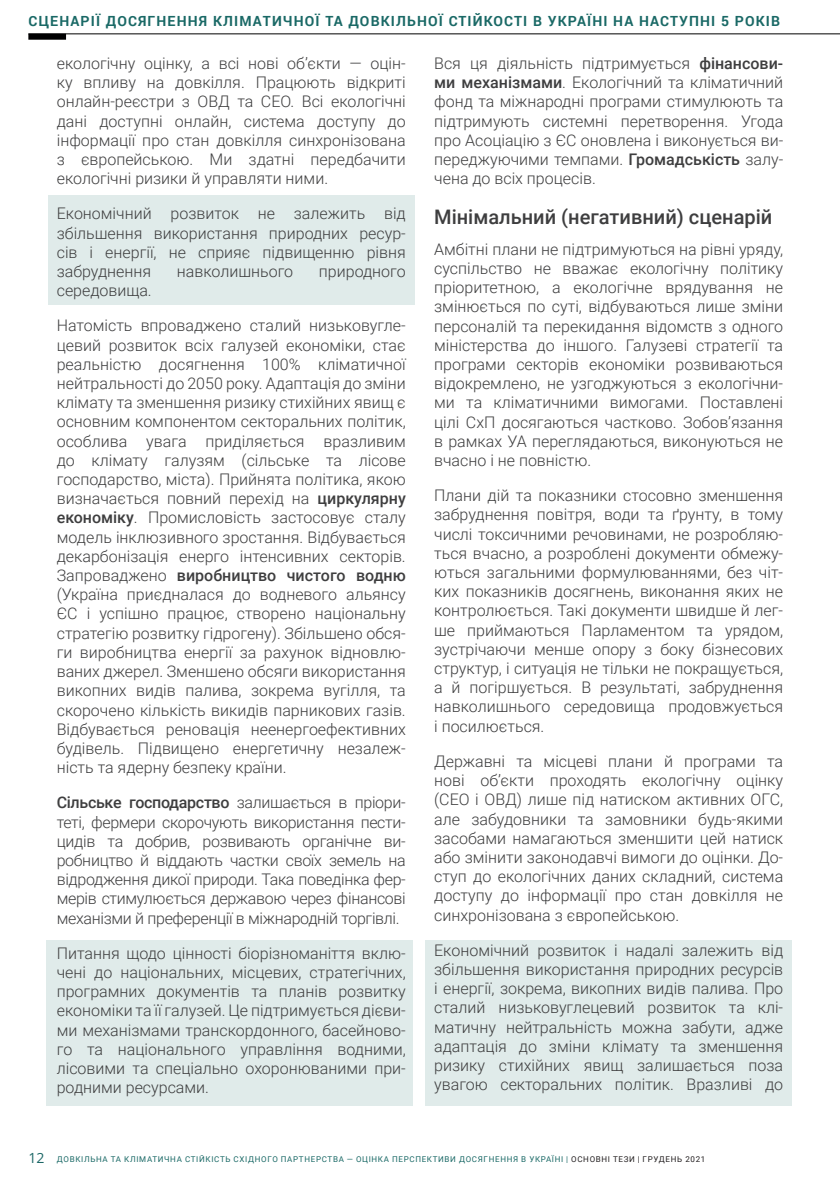
<style>
.page{position:relative;width:840px;height:1191px;background:#fff}
.page>*{position:absolute;margin:0;border:0;box-sizing:border-box;transform-origin:0 0}
.t1{font:500 20px "Roboto";color:#3e3e3f}
.t2{font:300 16px/19.2px "Roboto";color:#3e3e3f;text-align:justify}
.t3{font:700 14px "Roboto";letter-spacing:.08em;color:#1a6966}
.t4{font:8px "Roboto";letter-spacing:.085em;color:#1a6966}
.s1{font-weight:500}
.s2{font-family:"Open Sans";font-size:14px;color:#1c6766}
.s3{color:#231f20}
</style>
<div class="page">
<hr style="left:28px;top:34px;width:811px;height:1px;background:#000001">
<div style="left:28px;top:34px;width:38px;height:6px;background:#000001"></div>
<div style="left:425px;top:940px;width:366px;height:166px;background:#e0ebea"></div>
<div style="left:47px;top:940px;width:365px;height:166px;background:#e0ebea"></div>
<div style="left:48px;top:196px;width:366px;height:109px;background:#e0ebea"></div>
<p class="t3" style="left:28px;top:11px;width:752px">СЦЕНАРІЇ ДОСЯГНЕННЯ КЛІМАТИЧНОЇ ТА ДОВКІЛЬНОЇ СТІЙКОСТІ В УКРАЇНІ НА НАСТУПНІ 5 РОКІВ</p>
<p class="t2" style="left:57px;top:53px;width:350px">екологічну оцінку, а всі нові об’єкти — оцін&shy;ку впливу на довкілля. Працюють відкриті онлайн-реєстри з ОВД та СЕО. Всі екологічні дані доступні онлайн, система доступу до інформації про стан довкілля синхронізована з європейською. Ми здатні передбачити екологічні ризики й управляти ними.</p>
<p class="t2" style="left:57px;top:203px;width:350px">Економічний розвиток не залежить від збільшення використання природних ресур&shy;сів і енергії, не сприяє підвищенню рівня забруднення</p>
<p class="t2" style="left:434px;top:53px;width:350px">Вся ця діяльність підтримується <span class="s1">фінансови&shy;ми механізмами</span>. Екологічний та кліматичний фонд та міжнародні програми стимулюють та підтримують системні перетворення. Угода про Асоціацію з ЄС оновлена і виконується ви&shy;переджуючими темпами. <span class="s1">Громадськість</span> залу&shy;чена до всіх процесів.</p>
<p class="t1" style="left:434px;top:203px;width:339px">Мінімальний (негативний) сценарій</p>
<p class="t2" style="left:434px;top:239px;width:350px">Амбітні плани не підтримуються на рівні уряду, суспільство не вважає екологічну політику пріоритетною, а екологічне врядування не змінюється по суті, відбуваються лише зміни персоналій та перекидання відомств з одного міністерства до іншого. Галузеві стратегії та програми секторів економіки розвиваються відокремлено, не узгоджуються з екологічни&shy;ми та кліматичними вимогами. Поставлені цілі СхП досягаються частково. Зобов’язання в рамках УА переглядаються, виконуються не вчасно і не повністю.</p>
<p class="t2" style="left:434px;top:485px;width:350px">Плани дій та показники стосовно зменшення забруднення повітря, води та ґрунту, в тому числі токсичними речовинами, не розробляю&shy;ться вчасно, а розроблені документи обмежу&shy;ються загальними формулюваннями, без чіт&shy;ких показників досягнень, виконання яких не контролюється. Такі документи швидше й лег&shy;ше приймаються Парламентом та урядом, зустрічаючи менше опору з боку бізнесових структур, і ситуація не тільки не покращується, а й погіршується. В результаті, забруднення навколишнього середовища продовжується і посилюється.</p>
<p class="t2" style="left:434px;top:751px;width:350px">Державні та місцеві плани й програми та нові об’єкти проходять екологічну оцінку (СЕО і ОВД) лише під натиском активних ОГС, але забудовники та замовники будь-якими засобами намагаються зменшити цей натиск або змінити законодавчі вимоги до оцінки. До&shy;ступ до екологічних даних складний, система доступу до інформації про стан довкілля не синхронізована з європейською.</p>
<p class="t2" style="left:434px;top:940px;width:350px">Економічний розвиток і надалі залежить від збільшення використання природних ресурсів і енергії, зокрема, викопних видів палива. Про сталий низьковуглецевий розвиток та клі&shy;матичну нейтральність можна забути, адже адаптація до зміни клімату та зменшення ризику стихійних явищ залишається поза увагою секторальних політик. Вразливі до</p>
<p class="t2" style="left:177px;top:261px;width:118px">навколишнього</p>
<p class="t2" style="left:319px;top:261px;width:88px">природного</p>
<p class="t2" style="left:57px;top:280px;width:96px">середовища.</p>
<p class="t2" style="left:57px;top:315px;width:350px">Натомість впроваджено сталий низьковугле&shy;цевий розвиток всіх галузей економіки, стає реальністю досягнення 100% кліматичної нейтральності до 2050 року. Адаптація до зміни клімату та зменшення ризику стихійних явищ є основним компонентом секторальних політик, особлива увага приділяється вразливим до клімату галузям (сільське та лісове господарство, міста). Прийнята політика, якою визначається повний перехід на <span class="s1">циркулярну економіку</span>. Промисловість застосовує сталу модель інклюзивного зростання. Відбувається декарбонізація енерго інтенсивних секторів.<br>Запроваджено <span class="s1">виробництво чистого водню </span>(Україна приєдналася до водневого альянсу ЄС і успішно працює, створено національну стратегію розвитку гідрогену). Збільшено обся&shy;ги виробництва енергії за рахунок відновлю&shy;ваних джерел. Зменшено обсяги використання викопних видів палива, зокрема вугілля, та скорочено кількість викидів парникових газів.<br>Відбувається реновація неенергоефективних будівель. Підвищено енергетичну незалеж&shy;ність та ядерну безпеку країни.</p>
<p class="t2" style="left:57px;top:792px;width:350px"><span class="s1">Сільське господарство</span> залишається в пріори&shy;теті, фермери скорочують використання пести&shy;цидів та добрив, розвивають органічне ви&shy;робництво й віддають частки своїх земель на відродження дикої природи. Така поведінка фер&shy;мерів стимулюється державою через фінансові механізми й преференції в міжнародній торгівлі.</p>
<p class="t2" style="left:57px;top:943px;width:350px">Питання щодо цінності біорізноманіття вклю&shy;чені до національних, місцевих, стратегічних, програмних документів та планів розвитку економіки та її галузей. Це підтримується дієви&shy;ми механізмами транскордонного, басейново&shy;го та національного управління водними, лісовими та спеціально охоронюваними при&shy;родними ресурсами.</p>
<p class="t4" style="left:28px;top:1153px;width:678px"><span class="s2">12</span> ДОВКІЛЬНА ТА КЛІМАТИЧНА СТІЙКІСТЬ СХІДНОГО ПАРТНЕРСТВА — ОЦІНКА ПЕРСПЕКТИВИ ДОСЯГНЕННЯ В УКРАЇНІ | <span class="s3">ОСНОВНІ ТЕЗИ | ГРУДЕНЬ 2021</span></p>
</div>
